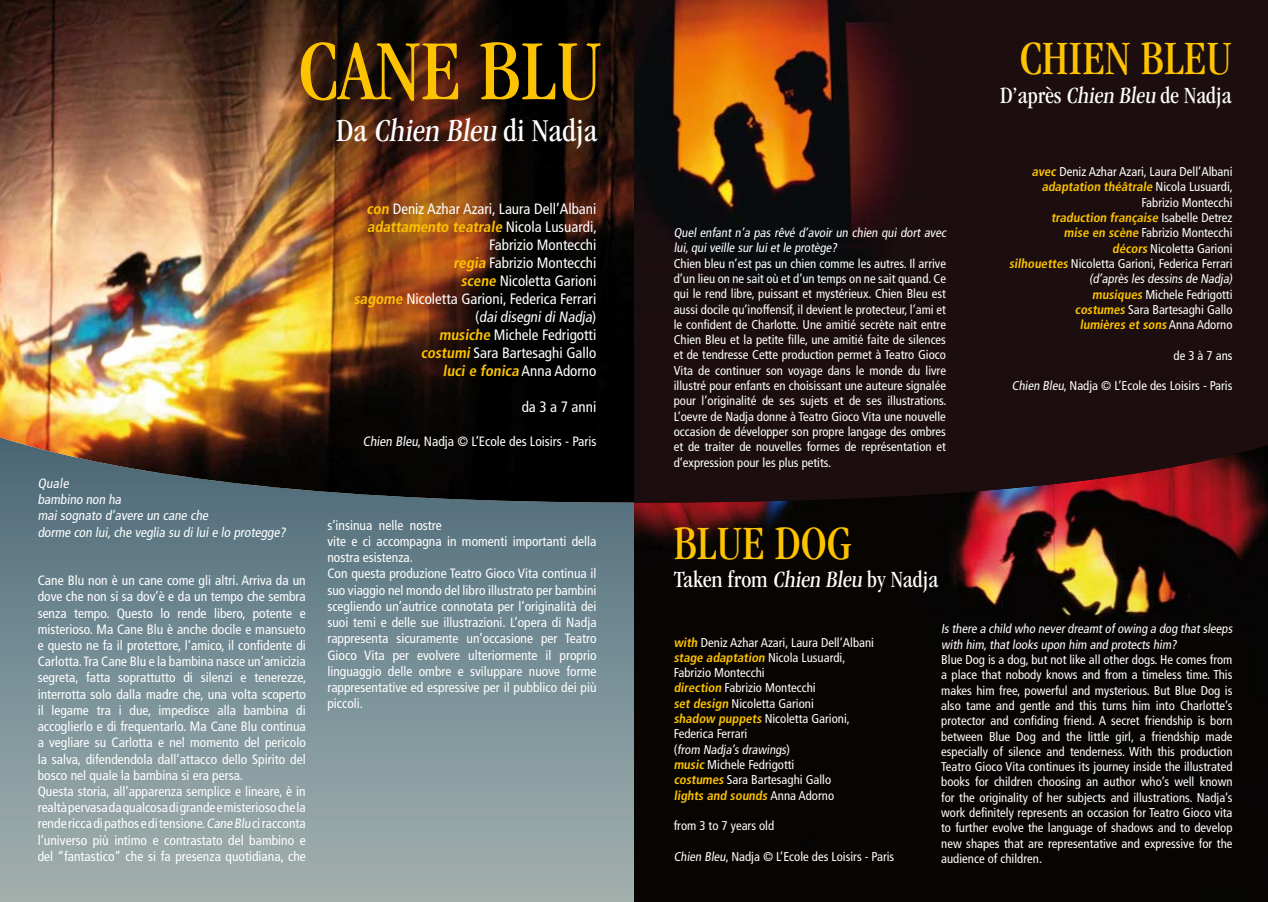
<style>
.page{position:relative;width:1268px;height:902px;background:#fff}
.page>*{position:absolute;margin:0;border:0;box-sizing:border-box;transform-origin:0 0}
.t1{font:condensed 88.5px "ITC Garamond Std";color:#fdc300}
.t2{font:condensed 49.5px "ITC Garamond Std";color:#fdc300}
.t3{font:condensed 33px "ITC Garamond Std";color:#fff}
.t4{font:condensed 24px "ITC Garamond Std";color:#fff}
.t5{font:condensed 15px/18px "Frutiger LT Std";color:#fff;text-align:right}
.t6{font:condensed 13.5px/16.2px "Frutiger LT Std";color:#fff}
.t7{font:condensed 12.75px/15.3px "Frutiger LT Std";color:#fff}
.s1{font-weight:700;color:#fdc300}
</style>
<div class="page">
<svg style="left:0;top:502px;width:634px;height:399px;background:#7d9298"></svg>
<img style="left:0;top:0;width:634px;height:502px">
<img style="left:634px;top:502px;width:633px;height:399px">
<svg style="left:634px;top:0;width:633px;height:502px;background:#29140e"></svg>
<h1 class="t1" style="left:298px;top:22px;width:305px">CANE BLU</h1>
<h3 class="t3" style="left:336px;top:112px;width:263px">D a Chien Bleu d i N a d j a</h3>
<p class="t6" style="left:38px;top:475px;width:252px">Quale<br>bambino non ha<br>mai sognato d’avere un cane che<br>dorme con lui,che veglia su di lui e lo protegge?</p>
<p class="t6" style="left:38px;top:572px;width:270px">Cane Blu non è un cane come gli altri. Arriva da un dove che non si sa dov’è e da un tempo che sembra senza tempo. Questo lo rende libero, potente e misterioso. Ma Cane Blu è anche docile e mansueto e questo ne fa il protettore, l’amico, il confidente di Carlotta. Tra Cane Blu e la bambina nasce un’amicizia segreta, fatta soprattutto di silenzi e tenerezze, interrotta solo dalla madre che, una volta scoperto il legame tra i due, impedisce alla bambina di accoglierlo e di frequentarlo. Ma Cane Blu continua a vegliare su Carlotta e nel momento del pericolo la salva, difendendola dall’attacco dello Spirito del bosco nel quale la bambina si era persa.<br>Questa storia, all’apparenza semplice e lineare, è in realtà pervasa da qualcosa di grande e misterioso che la rende ricca di pathos e di tensione. Cane Blu ci racconta l’universo più intimo e contrastato del bambino e del “fantastico” che si fa presenza quotidiana, che</p>
<p class="t5" style="left:354px;top:200px;width:244px"><span class="s1">con</span> Deniz Azhar Azari, Laura Dell’Albani <span class="s1">adattamento teatrale</span> N i co l a L u s u a rd i ,<br>Fabrizio Montecchi<br><span class="s1">regia</span> Fabrizio Montecchi<br><span class="s1">scene</span> Nicoletta Garioni<br><span class="s1">sagome</span> Nicoletta Garioni, Federica Ferrari ( dai disegni di Nadja)<br><span class="s1">musiche</span> Michele Fedrigotti<br><span class="s1">costumi</span> Sara Bartesaghi Gallo<br><span class="s1">luci e fonica</span> Anna Adorno</p>
<p class="t5" style="left:521px;top:398px;width:76px">da 3 a 7 anni</p>
<p class="t6" style="left:363px;top:433px;width:235px">Chien Bleu, Nadja © L’Ecole des Loisirs - Paris</p>
<p class="t6" style="left:327px;top:517px;width:271px">s’insinua nelle nostre<br>vite e ci accompagna in momenti importanti della nostra esistenza.<br>Con questa produzione Teatro Gioco Vita continua il suo viaggio nel mondo del libro illustrato per bambini scegliendo un’autrice connotata per l’originalità dei suoi temi e delle sue illustrazioni. L’opera di Nadja rappresenta sicuramente un’occasione per Teatro Gioco Vita per evolvere ulteriormente il proprio linguaggio delle ombre e sviluppare nuove forme rappresentative ed espressive per il pubblico dei più piccoli.</p>
<p class="t7" style="left:673px;top:225px;width:276px">Quel enfant n’a pas rêvé d’avoir un chien qui dort avec lui,qui veille sur lui et le protège?<br>Chien bleu n’est pas un chien comme les autres. Il arrive d’un lieu on ne sait où et d’un temps on ne sait quand. Ce qui le rend libre, puissant et mystérieux. Chien Bleu est aussi docile qu’inoffensif, il devient le protecteur, l’ami et le confident de Charlotte. Une amitié secrète nait entre Chien Bleu et la petite fille, une amitié faite de silences et de tendresse Cette production permet à Teatro Gioco Vita de continuer son voyage dans le monde du livre illustré pour enfants en choisissant une auteure signalée pour l’originalité de ses sujets et de ses illustrations.<br>L’oevre de Nadja donne à Teatro Gioco Vita une nouvelle occasion de développer son propre langage des ombres et de traiter de nouvelles formes de représentation et d’expression pour les plus petits.</p>
<h2 class="t2" style="left:673px;top:515px;width:180px">BLUE DOG</h2>
<h3 class="t4" style="left:673px;top:566px;width:266px">Taken from Chien Bleu by Nadja</h3>
<h2 class="t2" style="left:1019px;top:31px;width:214px">CHIEN BLEU</h2>
<h3 class="t4" style="left:999px;top:82px;width:233px">D’après Chien Bleu de Nadja</h3>
<p class="t7" style="left:1008px;top:164px;width:227px;text-align:right"><span class="s1">avec</span> Deniz Azhar Azari, Laura Dell’Albani <span class="s1">adaptation théâtrale</span> N i c o l a L u s u a rd i , Fabrizio Montecchi<br><span class="s1">traduction française</span> I s a b e l l e D et re z<br><span class="s1">mise en scène</span> Fabrizio Montecchi<br><span class="s1">décors</span> Nicoletta Garioni<br><span class="s1">silhouettes</span> Nicoletta Garioni, Federica Ferrari (d’après les dessins de Nadja)<br><span class="s1">musiques</span> Michele Fedrigotti<br><span class="s1">costumes</span> Sara Bartesaghi Gallo<br><span class="s1">lumières et sons</span> A n n a Ad o r n o</p>
<p class="t7" style="left:1173px;top:348px;width:60px">de 3 à 7 ans</p>
<p class="t7" style="left:1011px;top:378px;width:222px">Chien Bleu, Nadja © L’Ecole des Loisirs - Paris</p>
<p class="t7" style="left:673px;top:634px;width:202px"><span class="s1">with</span> Deniz Azhar Azari, Laura Dell’Albani <span class="s1">stage adaptation</span>Nicola Lusuardi,<br>Fabrizio Montecchi<br><span class="s1">direction</span> Fabrizio Montecchi<br><span class="s1">set design</span> Nicoletta Garioni<br><span class="s1">shadow puppets</span>Nicoletta Garioni,<br>Federica Ferrari<br>(from Nadja’s drawings)<br><span class="s1">music</span>Michele Fedrigotti<br><span class="s1">costumes</span>Sara Bartesaghi Gallo<br><span class="s1">lights and sounds</span> A n n a Ad o r n o</p>
<p class="t7" style="left:673px;top:818px;width:102px">from 3 to 7 years old</p>
<p class="t7" style="left:673px;top:848px;width:222px">Chien Bleu, Nadja © L’Ecole des Loisirs - Paris</p>
<p class="t7" style="left:941px;top:621px;width:295px">Is there a child who neverdreamtofowing a dog thatsleeps with him,that looks upon him and protects him?<br>Blue Dog is a dog, but not like all other dogs. He comes from a place that nobody knows and from a timeless time. This makes him free, powerful and mysterious. But Blue Dog is also tame and gentle and this turns him into Charlotte’s protector and confiding friend. A secret friendship is born between Blue Dog and the little girl, a friendship made especially of silence and tenderness. With this production Teatro Gioco Vita continues its journey inside the illustrated books for children choosing an author who’s well known for the originality of her subjects and illustrations. Nadja’s work definitely represents an occasion for Teatro Gioco vita to further evolve the language of shadows and to develop new shapes that are representative and expressive for the audience of children.</p>
</div>
